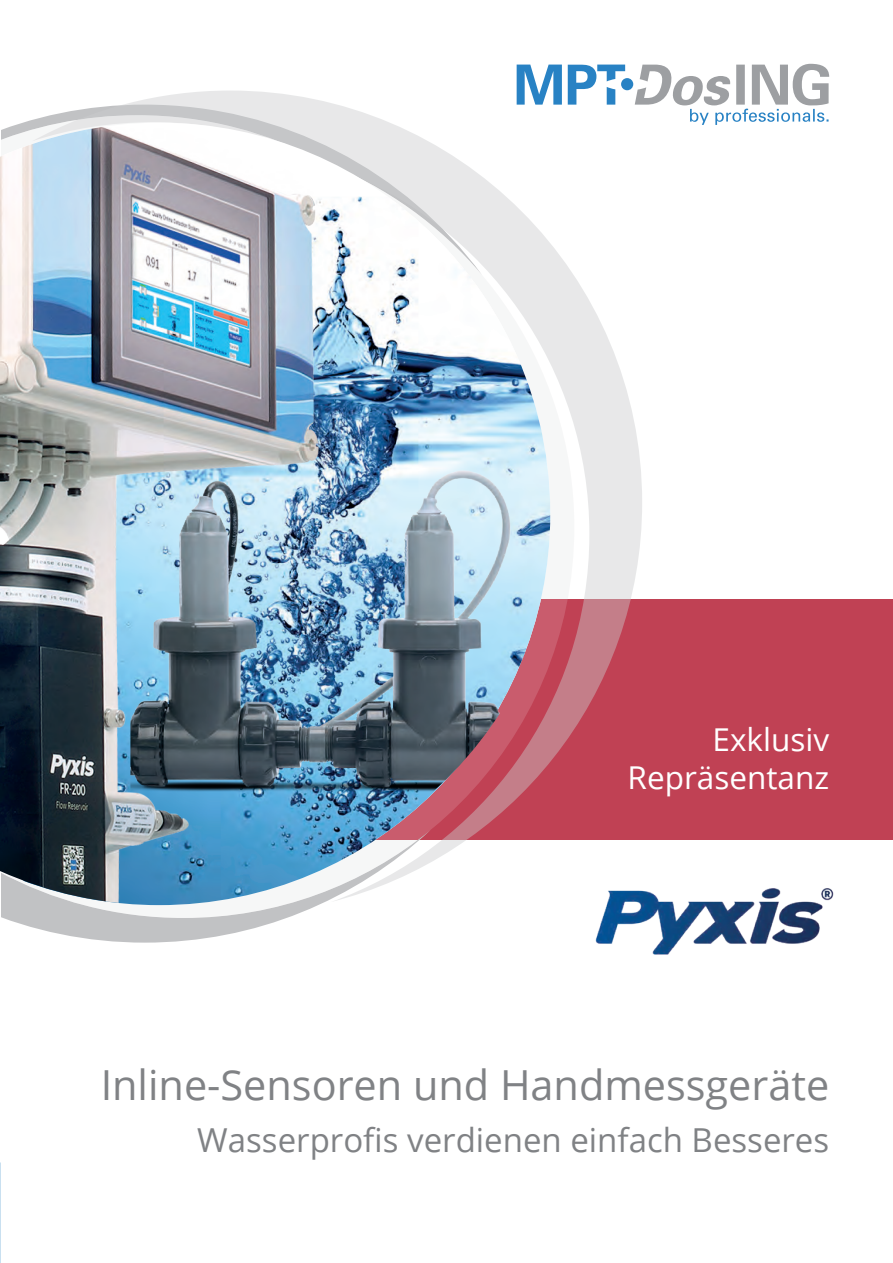
<style>
.page{position:relative;width:893px;height:1263px;background:#fff}
.page>*{position:absolute;margin:0;border:0;box-sizing:border-box;transform-origin:0 0}
.t1{font:41.4px "Open Sans";color:#808285}
.t2{font:33px "Open Sans";color:#808285}
.t3{font:31.5px/37.8px "Open Sans";color:#fff;text-align:right}
</style>
<div class="page">
<div style="left:1px;top:600px;width:892px;height:240px;background:#c04154"></div>
<svg style="left:4px;top:918px;width:282px;height:25px;fill:#c1c2c4"></svg>
<svg style="left:52px;top:91px;width:590px;height:638px"></svg>
<svg style="left:1px;top:115px;width:573px;height:803px"></svg>
<svg style="left:398px;top:123px;width:152px;height:74px"></svg>
<img style="left:398px;top:197px;width:152px;height:708px">
<svg style="left:517px;top:65px;width:108px;height:40px"></svg>
<div style="left:621px;top:78px;width:12px;height:12px;background:#2882c4;border-radius:50%"></div>
<svg style="left:635px;top:64px;width:194px;height:61px"></svg>
<img style="left:595px;top:888px;width:239px;height:67px">
<img style="left:398px;top:462px;width:163px;height:339px">
<img style="left:0;top:123px;width:398px;height:782px">
<p class="t3" style="left:628px;top:720px;width:203px">Exklusiv<br>Repräsentanz</p>
<p class="t1" style="left:101px;top:1057px;width:730px">Inline-Sensoren und Handmessgeräte</p>
<p class="t2" style="left:197px;top:1117px;width:633px">Wasserprofis verdienen einfach Besseres</p>
</div>
